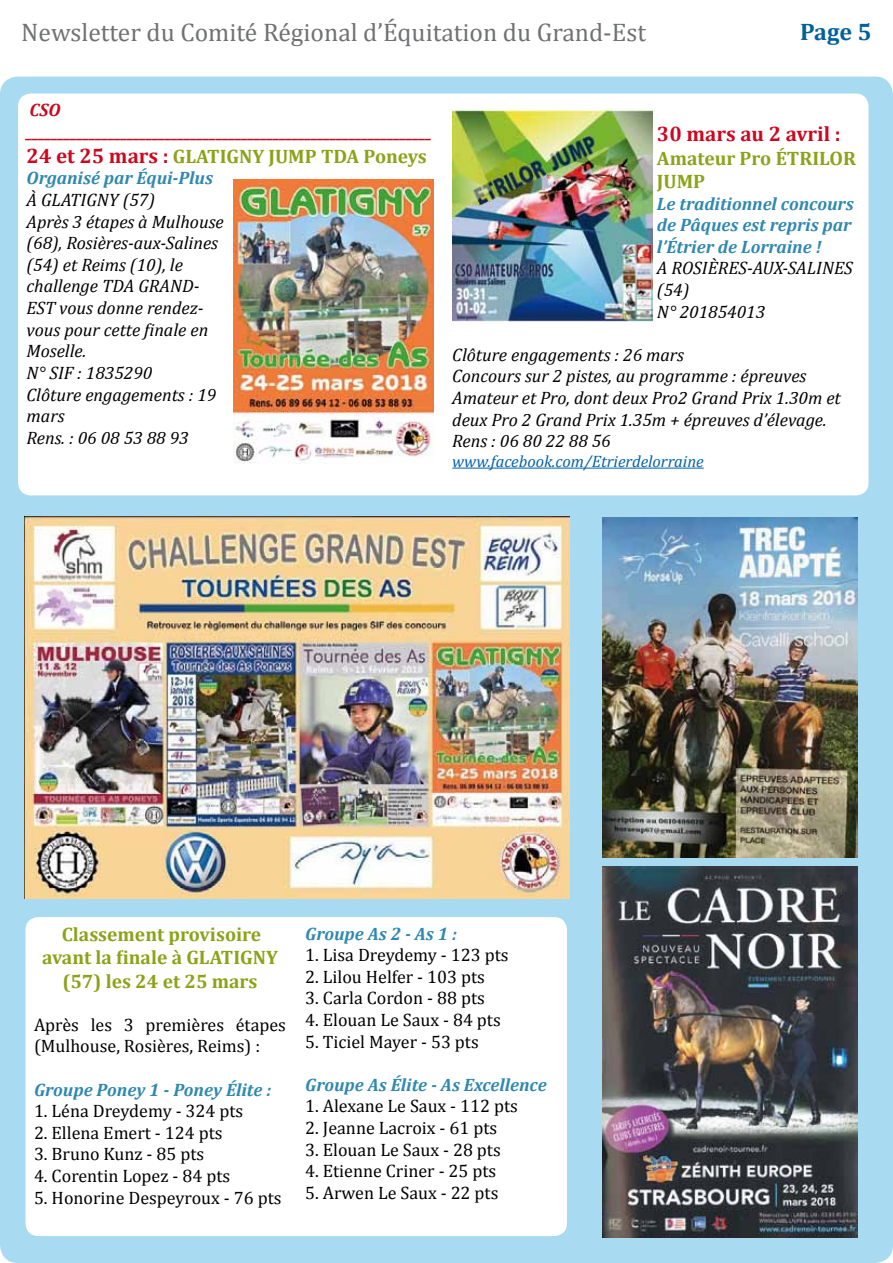
<style>
.page{position:relative;width:893px;height:1263px;background:#fff}
.page>*{position:absolute;margin:0;border:0;box-sizing:border-box;transform-origin:0 0}
.t1{font:25.5px "Cambria";color:#707172}
.t2{font:700 24px "Cambria";color:#00609c}
.t3{font:700 21px "Cambria";color:#cd071e}
.t4{font:700 19.5px/23.4px "Cambria";color:#8ca217}
.t5{font:italic 18px/21.6px "Cambria";color:#000}
.t6{font:18px/21.6px "Cambria";color:#000}
.t7{font:italic 700 18px/21.6px "Cambria";color:#2e88af}
.t8{font:italic 700 18px/21.6px "Cambria";color:#cd071e}
.t9{font:italic 16.5px "Cambria";color:#0061ab}
.s1{font-size:21px;color:#cd071e}
</style>
<div class="page">
<div style="left:0;top:77px;width:893px;height:1186px;background:#a8dbf1;border-radius:18px"></div>
<img style="left:602px;top:866px;width:255px;height:372px">
<img style="left:602px;top:517px;width:255px;height:340px">
<div style="left:18px;top:94px;width:850px;height:401px;background:#fff;border-radius:13px"></div>
<hr style="left:452px;top:468px;width:252px;height:1px;background:#0061ab">
<img style="left:234px;top:180px;width:200px;height:283px">
<img style="left:453px;top:111px;width:200px;height:211px">
<img style="left:25px;top:516px;width:545px;height:382px">
<div style="left:26px;top:917px;width:541px;height:319px;background:#fff;border-radius:13px"></div>
<h1 class="t1" style="left:21px;top:17px;width:626px">Newsletter du Comité Régional d’Équitation du Grand-Est</h1>
<h2 class="t2" style="left:800px;top:17px;width:73px">Page 5</h2>
<p class="t8" style="left:27px;top:99px;width:407px">CSO ________________________________________________________________</p>
<p class="t4" style="left:27px;top:144px;width:402px"><span class="s1">24 et 25 mars :</span> GLATIGNY JUMP TDA Poneys</p>
<p class="t7" style="left:27px;top:167px;width:188px">Organisé par Équi-Plus</p>
<p class="t5" style="left:27px;top:189px;width:199px">À GLATIGNY (57)<br>Après 3 étapes à Mulhouse (68), Rosières-aux-Salines (54) et Reims (10), le challenge TDA GRAND-<br>EST vous donne rendez&shy;vous pour cette finale en<br>Moselle.<br>N° SIF : 1835290<br>Clôture engagements : 19 mars<br>Rens. : 06 08 53 88 93</p>
<p class="t3" style="left:657px;top:121px;width:185px">30 mars au 2 avril :</p>
<p class="t4" style="left:657px;top:146px;width:201px">Amateur Pro ÉTRILOR<br>JUMP</p>
<p class="t7" style="left:657px;top:192px;width:198px">Le traditionnel concours de Pâques est repris par l’Étrier de Lorraine !</p>
<p class="t5" style="left:657px;top:257px;width:197px">A ROSIÈRES-AUX-SALINES (54)<br>N° 201854013</p>
<p class="t5" style="left:452px;top:343px;width:390px">Clôture engagements : 26 mars<br>Concours sur 2 pistes, au programme : épreuves Amateur et Pro, dont deux Pro2 Grand Prix 1.30m et deux Pro 2 Grand Prix 1.35m + épreuves d’élevage.<br>Rens : 06 80 22 88 56</p>
<p class="t9" style="left:452px;top:451px;width:253px">www.facebook.com/Etrierdelorraine</p>
<p class="t4" style="left:42px;top:922px;width:237px;text-align:center">Classement provisoire avant la finale à GLATIGNY (57) les 24 et 25 mars</p>
<p class="t6" style="left:34px;top:1014px;width:253px">Après les 3 premières étapes (Mulhouse, Rosières, Reims) :</p>
<p class="t7" style="left:34px;top:1078px;width:239px">Groupe Poney 1 - Poney Élite :</p>
<p class="t6" style="left:34px;top:1100px;width:211px">1. Léna Dreydemy - 324 pts</p>
<p class="t6" style="left:34px;top:1122px;width:190px">2. Ellena Emert - 124 pts</p>
<p class="t6" style="left:34px;top:1143px;width:172px">3. Bruno Kunz - 85 pts</p>
<p class="t6" style="left:34px;top:1165px;width:198px">4. Corentin Lopez - 84 pts</p>
<p class="t6" style="left:34px;top:1186px;width:249px">5. Honorine Despeyroux - 76 pts</p>
<p class="t7" style="left:305px;top:922px;width:153px">Groupe As 2 - As 1 :</p>
<p class="t6" style="left:305px;top:944px;width:205px">1. Lisa Dreydemy - 123 pts</p>
<p class="t6" style="left:305px;top:966px;width:181px">2. Lilou Helfer - 103 pts</p>
<p class="t6" style="left:305px;top:987px;width:181px">3. Carla Cordon - 88 pts</p>
<p class="t6" style="left:305px;top:1009px;width:197px">4. Elouan Le Saux - 84 pts</p>
<p class="t6" style="left:305px;top:1030px;width:175px">5. Ticiel Mayer - 53 pts</p>
<p class="t7" style="left:305px;top:1073px;width:243px">Groupe As Élite - As Excellence</p>
<p class="t6" style="left:305px;top:1095px;width:214px">1. Alexane Le Saux - 112 pts</p>
<p class="t6" style="left:305px;top:1117px;width:194px">2. Jeanne Lacroix - 61 pts</p>
<p class="t6" style="left:305px;top:1138px;width:197px">3. Elouan Le Saux - 28 pts</p>
<p class="t6" style="left:305px;top:1160px;width:193px">4. Etienne Criner - 25 pts</p>
<p class="t6" style="left:305px;top:1182px;width:195px">5. Arwen Le Saux - 22 pts</p>
</div>
